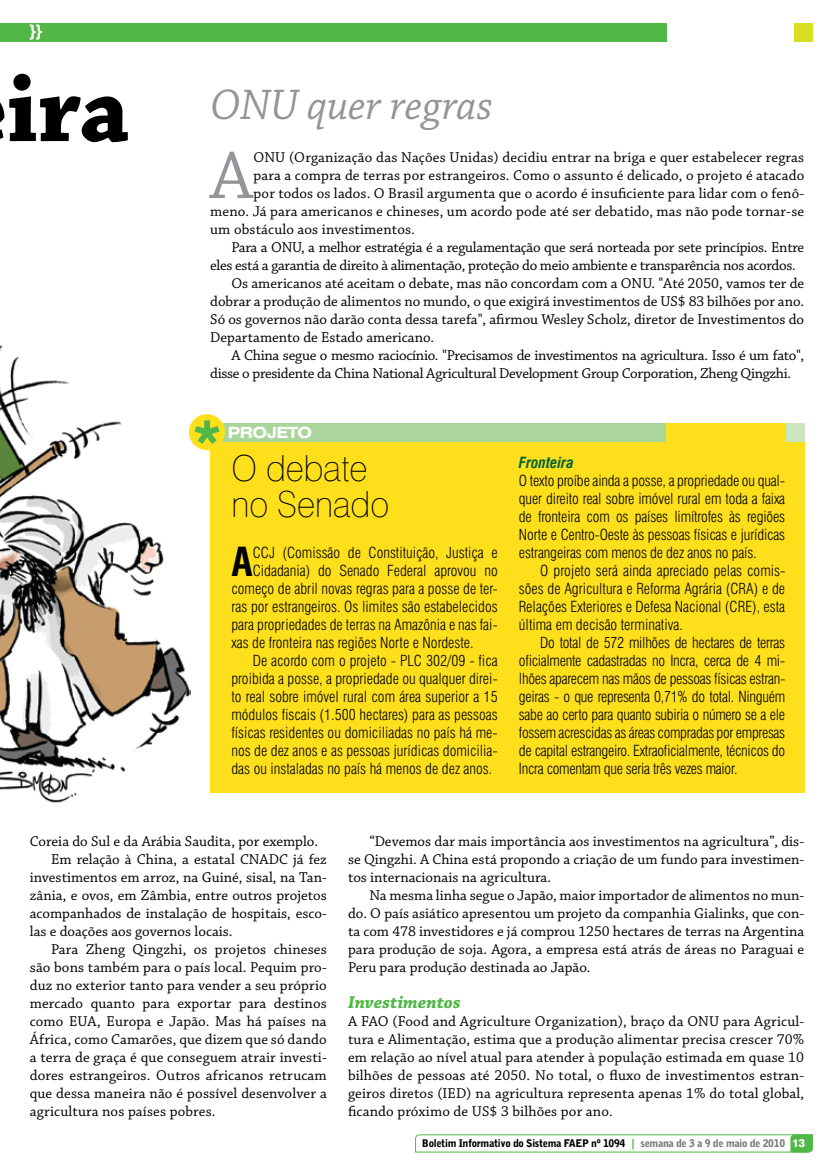
<style>
.page{position:relative;width:834px;height:1174px;background:#fff}
.page>*{position:absolute;margin:0;border:0;box-sizing:border-box;transform-origin:0 0}
.t1{font:70.35px "Chaparral Pro";color:#939598}
.t2{font:italic 45px "Chaparral Pro";color:#939598;scale:.96 1}
.t3{font:700 condensed 39px "Swiss 721 BT";color:#000}
.t4{font:100 36px/36px "Swiss 721 BT";color:#000;scale:.96 1}
.t5{font:italic 700 18px "Chaparral Pro";color:#51b848}
.t6{font:700 expanded 15.45px "Swiss 721 BT";letter-spacing:-.03em;color:#fff}
.t7{font:15px/18px "Chaparral Pro";color:#000;text-align:justify}
.t8{font:300 condensed 15px/18px "Swiss 721 BT";color:#000;text-align:justify}
.t9{font:15px "Chaparral Pro";letter-spacing:-.02em;color:#000}
.t10{font:italic 700 condensed 15px "Swiss 721 BT";color:#006330}
.t11{font:900 10.5px "Bell Gothic BT";letter-spacing:-.03em;color:#000}
.s1{font-weight:700;font-style:normal;font-size:99.15px;color:#000}
.s2{font-family:"Bell Centennial BT Bold Listing";font-weight:400;color:#51b848}
.s3{color:#77787b}
.s4{font-family:"Swiss 721 BT";font-weight:800;font-size:11.25px;color:#fff}
</style>
<div class="page">
<svg style="left:415px;top:1134px;width:398px;height:18px"></svg>
<img style="left:0;top:345px;width:191px;height:458px">
<div style="left:0;top:23px;width:666px;height:18px;background:#51b848"></div>
<div style="left:794px;top:23px;width:18px;height:18px;background:#d7df23"></div>
<svg style="left:30px;top:24px;width:12px;height:16px"></svg>
<div style="left:210px;top:423px;width:594px;height:369px;background:#fedf1c"></div>
<div style="left:215px;top:423px;width:451px;height:18px;background:#abd69b"></div>
<div style="left:786px;top:423px;width:18px;height:18px;background:#cbe5c0"></div>
<div style="left:189px;top:414px;width:36px;height:36px;background:#fedf1c;border-radius:50%"></div>
<svg style="left:195px;top:420px;width:24px;height:24px"></svg>
<h2 class="t2" style="left:7px;top:79px;width:507px"><span class="s1">ira</span> ONU quer regras</h2>
<h1 class="t1" style="left:210px;top:137px;width:44px">A</h1>
<p class="t7" style="left:253px;top:149px;width:552px">ONU (Organização das Nações Unidas) decidiu entrar na briga e quer estabelecer regras</p>
<p class="t7" style="left:253px;top:167px;width:552px">para a compra de terras por estrangeiros. Como o assunto é delicado, o projeto é atacado</p>
<p class="t7" style="left:253px;top:185px;width:552px">por todos os lados. O Brasil argumenta que o acordo é insuficiente para lidar com o fenô-</p>
<p class="t7" style="left:210px;top:203px;width:595px">meno. Já para americanos e chineses, um acordo pode até ser debatido, mas não pode tornar-se</p>
<p class="t7" style="left:210px;top:221px;width:206px">um obstáculo aos investimentos.</p>
<p class="t9" style="left:231px;top:239px;width:574px">Para a ONU, a melhor estratégia é a regulamentação que será norteada por sete princípios. Entre</p>
<p class="t9" style="left:210px;top:257px;width:587px">eles está a garantia de direito à alimentação, proteção do meio ambiente e transparência nos acordos.</p>
<p class="t7" style="left:231px;top:275px;width:574px">Os americanos até aceitam o debate, mas não concordam com a ONU. "Até 2050, vamos ter de</p>
<p class="t7" style="left:210px;top:293px;width:595px">dobrar a produção de alimentos no mundo, o que exigirá investimentos de US$ 83 bilhões por ano.</p>
<p class="t7" style="left:210px;top:311px;width:595px">Só os governos não darão conta dessa tarefa", afirmou Wesley Scholz, diretor de Investimentos do</p>
<p class="t7" style="left:210px;top:329px;width:225px">Departamento de Estado americano.</p>
<p class="t9" style="left:231px;top:347px;width:574px">A China segue o mesmo raciocínio. "Precisamos de investimentos na agricultura. Isso é um fato",</p>
<p class="t9" style="left:210px;top:365px;width:582px">disse o presidente da China National Agricultural Development Group Corporation, Zheng Qingzhi.</p>
<p class="t6" style="left:228px;top:423px;width:86px">PROJETO</p>
<h3 class="t4" style="left:231px;top:449px;width:166px">O debate no Senado</h3>
<h3 class="t3" style="left:231px;top:538px;width:23px">A</h3>
<p class="t8" style="left:253px;top:544px;width:246px">CCJ (Comissão de Constituição, Justiça e</p>
<p class="t8" style="left:253px;top:562px;width:246px">Cidadania) do Senado Federal aprovou no</p>
<p class="t8" style="left:231px;top:580px;width:268px">começo de abril novas regras para a posse de ter-</p>
<p class="t8" style="left:231px;top:598px;width:268px">ras por estrangeiros. Os limites são estabelecidos</p>
<p class="t8" style="left:231px;top:616px;width:268px">para propriedades de terras na Amazônia e nas fai-</p>
<p class="t8" style="left:231px;top:634px;width:243px">xas de fronteira nas regiões Norte e Nordeste.</p>
<p class="t8" style="left:253px;top:652px;width:246px">De acordo com o projeto - PLC 302/09 - fica</p>
<p class="t8" style="left:231px;top:670px;width:268px">proibida a posse, a propriedade ou qualquer direi-</p>
<p class="t8" style="left:231px;top:688px;width:268px">to real sobre imóvel rural com área superior a 15</p>
<p class="t8" style="left:231px;top:706px;width:268px">módulos fiscais (1.500 hectares) para as pessoas</p>
<p class="t8" style="left:231px;top:724px;width:268px">físicas residentes ou domiciliadas no país há me-</p>
<p class="t8" style="left:231px;top:742px;width:268px">nos de dez anos e as pessoas jurídicas domicilia-</p>
<p class="t8" style="left:231px;top:760px;width:262px">das ou instaladas no país há menos de dez anos.</p>
<p class="t10" style="left:519px;top:454px;width:56px">Fronteira</p>
<p class="t8" style="left:519px;top:472px;width:268px">O texto proíbe ainda a posse, a propriedade ou qual&shy;quer direito real sobre imóvel rural em toda a faixa de fronteira com os países limítrofes às regiões Norte e Centro-Oeste às pessoas físicas e jurídicas estrangeiras com menos de dez anos no país.</p>
<p class="t8" style="left:519px;top:562px;width:268px;text-indent:21px">O projeto será ainda apreciado pelas comis&shy;sões de Agricultura e Reforma Agrária (CRA) e de Relações Exteriores e Defesa Nacional (CRE), esta última em decisão terminativa.</p>
<p class="t8" style="left:519px;top:634px;width:268px;text-indent:21px">Do total de 572 milhões de hectares de terras oficialmente cadastradas no Incra, cerca de 4 mi&shy;lhões aparecem nas mãos de pessoas físicas estran&shy;geiras - o que representa 0,71% do total. Ninguém sabe ao certo para quanto subiria o número se a ele fossem acrescidas as áreas compradas por empresas de capital estrangeiro. Extraoficialmente, técnicos do Incra comentam que seria três vezes maior.</p>
<p class="t7" style="left:30px;top:833px;width:290px">Coreia do Sul e da Arábia Saudita, por exemplo.</p>
<p class="t7" style="left:51px;top:851px;width:277px">Em relação à China, a estatal CNADC já fez</p>
<p class="t7" style="left:30px;top:869px;width:298px">investimentos em arroz, na Guiné, sisal, na Tan-</p>
<p class="t7" style="left:30px;top:887px;width:298px">zânia, e ovos, em Zâmbia, entre outros projetos</p>
<p class="t7" style="left:30px;top:905px;width:298px">acompanhados de instalação de hospitais, esco-</p>
<p class="t7" style="left:30px;top:923px;width:204px">las e doações aos governos locais.</p>
<p class="t7" style="left:51px;top:941px;width:277px">Para Zheng Qingzhi, os projetos chineses</p>
<p class="t7" style="left:30px;top:959px;width:298px">são bons também para o país local. Pequim pro-</p>
<p class="t7" style="left:30px;top:977px;width:298px">duz no exterior tanto para vender a seu próprio</p>
<p class="t7" style="left:30px;top:995px;width:298px">mercado quanto para exportar para destinos</p>
<p class="t7" style="left:30px;top:1013px;width:298px">como EUA, Europa e Japão. Mas há países na</p>
<p class="t7" style="left:30px;top:1031px;width:298px">África, como Camarões, que dizem que só dando</p>
<p class="t7" style="left:30px;top:1049px;width:298px">a terra de graça é que conseguem atrair investi-</p>
<p class="t7" style="left:30px;top:1067px;width:298px">dores estrangeiros. Outros africanos retrucam</p>
<p class="t7" style="left:30px;top:1085px;width:298px">que dessa maneira não é possível desenvolver a</p>
<p class="t7" style="left:30px;top:1103px;width:187px">agricultura nos países pobres.</p>
<p class="t7" style="left:348px;top:833px;width:457px;text-indent:21px">“Devemos dar mais importância aos investimentos na agricultura”, dis&shy;se Qingzhi. A China está propondo a criação de um fundo para investimen&shy;tos internacionais na agricultura.</p>
<p class="t7" style="left:348px;top:887px;width:457px;text-indent:21px">Na mesma linha segue o Japão, maior importador de alimentos no mun&shy;do. O país asiático apresentou um projeto da companhia Gialinks, que con&shy;ta com 478 investidores e já comprou 1250 hectares de terras na Argentina para produção de soja. Agora, a empresa está atrás de áreas no Paraguai e Peru para produção destinada ao Japão.</p>
<p class="t5" style="left:348px;top:992px;width:114px">Investimentos</p>
<p class="t7" style="left:348px;top:1013px;width:457px">A FAO (Food and Agriculture Organization), braço da ONU para Agricul&shy;tura e Alimentação, estima que a produção alimentar precisa crescer 70% em relação ao nível atual para atender à população estimada em quase 10 bilhões de pessoas até 2050. No total, o fluxo de investimentos estran&shy;geiros diretos (IED) na agricultura representa apenas 1% do total global, ficando próximo de US$ 3 bilhões por ano.</p>
<p class="t11" style="left:422px;top:1137px;width:384px">Boletim Informativo do Sistema FAEP nº 1094 <span class="s2">|</span> <span class="s3">semana de 3 a 9 de maio de 2010</span> <span class="s4">13</span></p>
</div>
